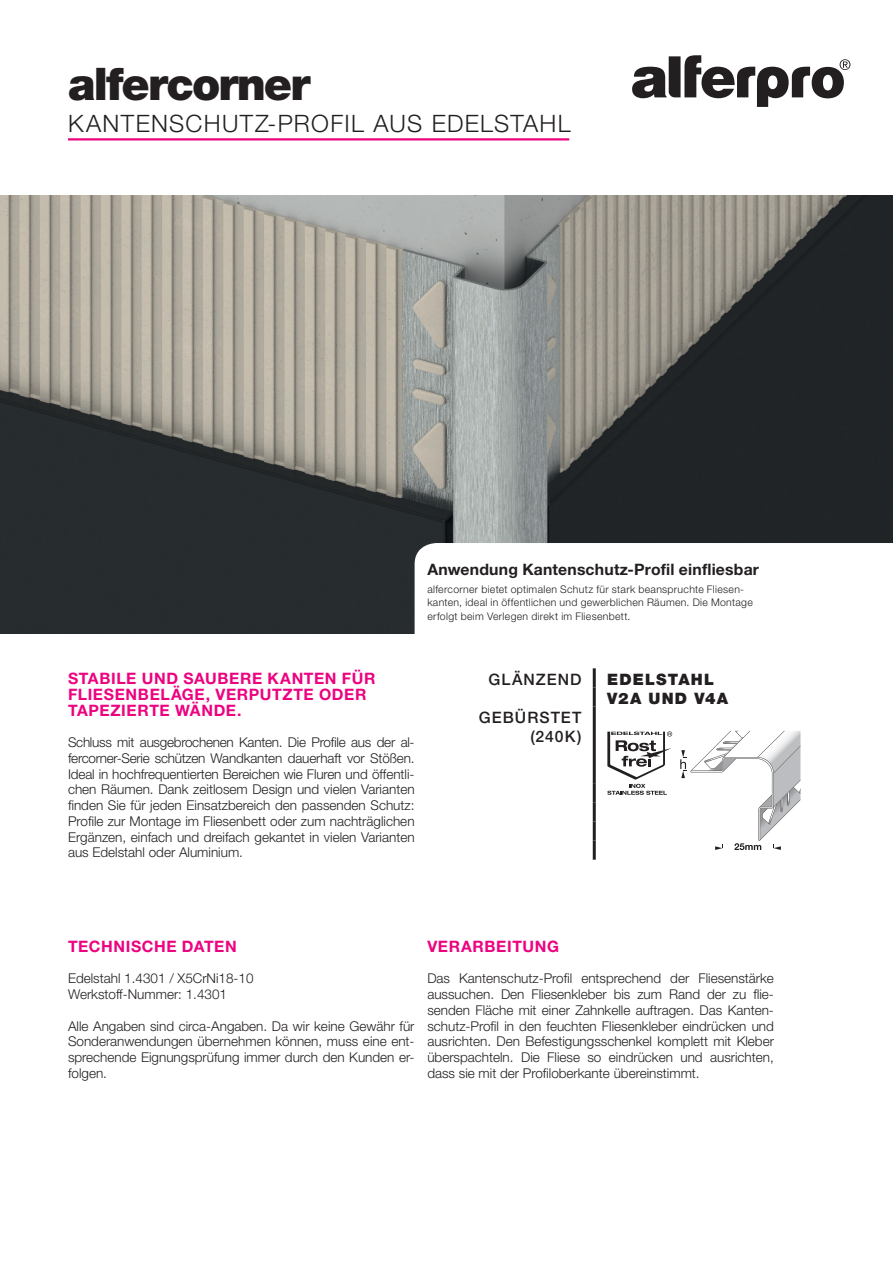
<style>
.page{position:relative;width:893px;height:1263px;background:#fff}
.page>*{position:absolute;margin:0;border:0;box-sizing:border-box;transform-origin:0 0}
.t1{font:900 45px "Helvetica Neue LT Std";letter-spacing:-.04em;color:#231f20}
.t2{font:300 24px "Helvetica Neue LT Std";letter-spacing:.055em;color:#231f20}
.t3{font:700 15.75px/15.8px "Helvetica Neue LT Std";letter-spacing:.04em;color:#ed0280}
.t4{font:700 15.75px "Helvetica Neue LT Std";letter-spacing:.015em;color:#231f20}
.t5{font:500 15.75px/19.5px "Helvetica Neue LT Std";letter-spacing:.065em;color:#231f20;text-align:right}
.t6{font:900 15.75px/19.5px "Helvetica Neue LT Std";letter-spacing:.075em;color:#231f20}
.t7{font:300 13.5px/15.8px "Helvetica Neue LT Std";color:#231f20;text-align:justify}
.t8{font:300 10.5px/13.5px "Helvetica Neue LT Std";letter-spacing:.03em;color:#231f20}
</style>
<div class="page">
<svg style="left:632px;top:55px;width:218px;height:52px"></svg>
<hr style="left:68px;top:138px;width:501px;height:2px;background:#ed0280">
<img style="left:0;top:196px;width:893px;height:437px">
<svg style="left:415px;top:543px;width:478px;height:90px"></svg>
<svg style="left:607px;top:731px;width:193px;height:120px"></svg>
<hr style="left:593px;top:707px;width:3px;height:57px;background:#231f20">
<hr style="left:593px;top:668px;width:3px;height:19px;background:#231f20">
<hr style="left:593px;top:687px;width:3px;height:20px;background:#231f20">
<hr style="left:593px;top:764px;width:3px;height:19px;background:#231f20">
<hr style="left:593px;top:783px;width:3px;height:19px;background:#231f20">
<hr style="left:593px;top:802px;width:3px;height:19px;background:#231f20">
<hr style="left:593px;top:821px;width:3px;height:19px;background:#231f20">
<hr style="left:593px;top:840px;width:3px;height:20px;background:#231f20">
<h1 class="t1" style="left:68px;top:57px;width:244px">alfercorner</h1>
<h2 class="t2" style="left:68px;top:109px;width:504px">KANTENSCHUTZ-PROFIL AUS EDELSTAHL</h2>
<p class="t4" style="left:427px;top:559px;width:333px">Anwendung Kantenschutz-Profil einfliesbar</p>
<p class="t8" style="left:427px;top:582px;width:327px">alfercorner bietet optimalen Schutz für stark beanspruchte Fliesen&shy;kanten, ideal in öffentlichen und gewerblichen Räumen. Die Montage erfolgt beim Verlegen direkt im Fliesenbett.</p>
<p class="t3" style="left:68px;top:670px;width:309px">STABILE UND SAUBERE KANTEN FÜR<br>FLIESENBELÄGE, VERPUTZTE ODER<br>TAPEZIERTE WÄNDE.</p>
<p class="t7" style="left:68px;top:734px;width:348px">Schluss mit ausgebrochenen Kanten. Die Profile aus der al&shy;fercorner-Serie schützen Wandkanten dauerhaft vor Stößen.<br>Ideal in hochfrequentierten Bereichen wie Fluren und öffentli&shy;chen Räumen. Dank zeitlosem Design und vielen Varianten finden Sie für jeden Einsatzbereich den passenden Schutz:<br>Profile zur Montage im Fliesenbett oder zum nachträglichen Ergänzen, einfach und dreifach gekantet in vielen Varianten aus Edelstahl oder Aluminium.</p>
<p class="t5" style="left:488px;top:669px;width:95px">GLÄNZEND</p>
<p class="t5" style="left:479px;top:707px;width:104px">GEBÜRSTET (240K)</p>
<p class="t6" style="left:607px;top:669px;width:123px">EDELSTAHL<br>V2A UND V4A</p>
<p class="t3" style="left:68px;top:938px;width:170px">TECHNISCHE DATEN</p>
<p class="t7" style="left:68px;top:970px;width:187px">Edelstahl 1.4301 / X5CrNi18-10<br>Werkstoff-Nummer: 1.4301</p>
<p class="t7" style="left:68px;top:1018px;width:348px">Alle Angaben sind circa-Angaben. Da wir keine Gewähr für Sonderanwendungen übernehmen können, muss eine ent&shy;sprechende Eignungsprüfung immer durch den Kunden er&shy;folgen.</p>
<p class="t3" style="left:427px;top:938px;width:133px">VERARBEITUNG</p>
<p class="t7" style="left:427px;top:970px;width:348px">Das Kantenschutz-Profil entsprechend der Fliesenstärke aussuchen. Den Fliesenkleber bis zum Rand der zu flie&shy;senden Fläche mit einer Zahnkelle auftragen. Das Kanten&shy;schutz-Profil in den feuchten Fliesenkleber eindrücken und ausrichten. Den Befestigungsschenkel komplett mit Kleber überspachteln. Die Fliese so eindrücken und ausrichten, dass sie mit der Profiloberkante übereinstimmt.</p>
</div>
